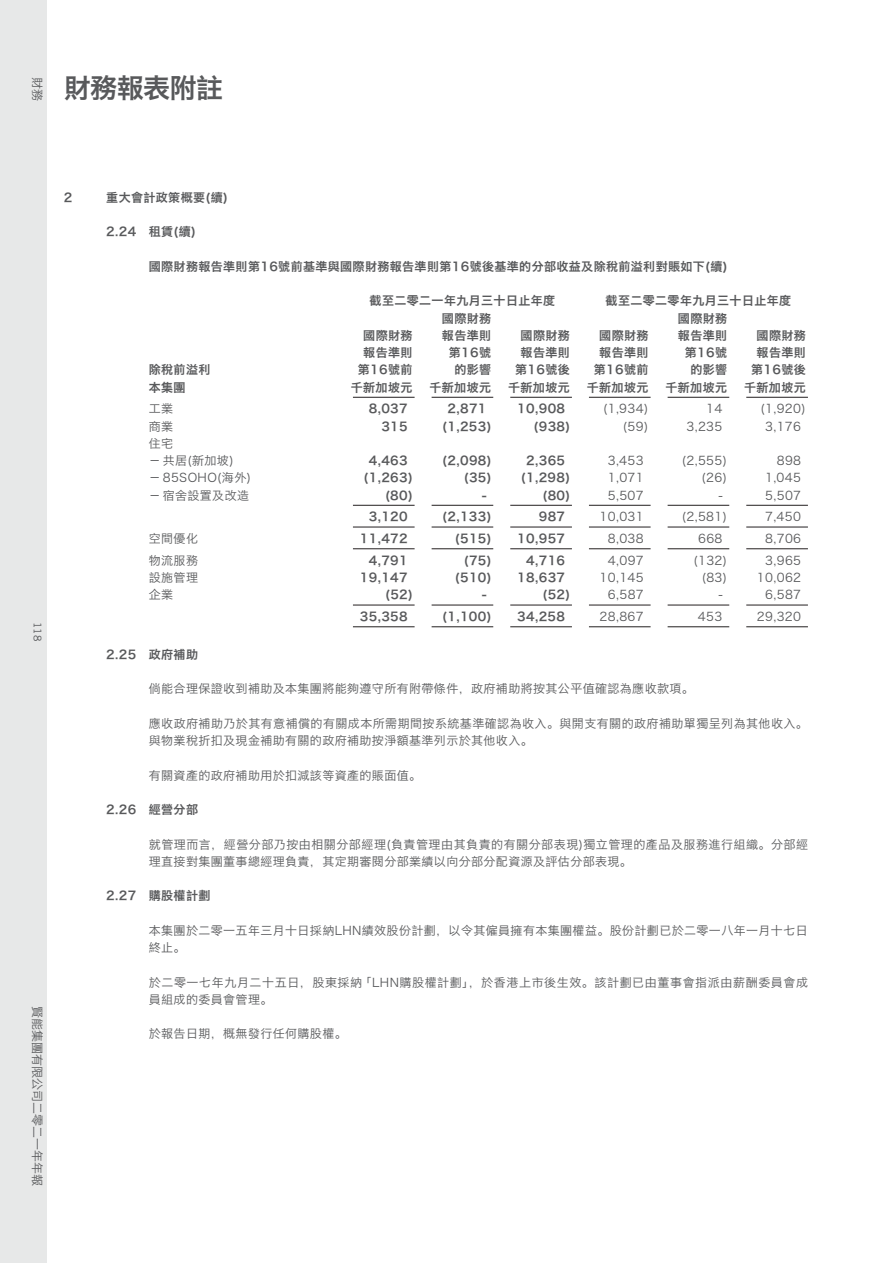
<style>
.page{position:relative;width:893px;height:1263px;background:#fff}
.page>*{position:absolute;margin:0;border:0;box-sizing:border-box;transform-origin:0 0}
.t1{font:27px "Hiragino Sans GB W6";letter-spacing:-.02em;color:#58595b}
.t2{font:12px/17.2px "Hiragino Sans GB W3";letter-spacing:.035em;color:#58595b}
.t3{font:12px/17.2px "Hiragino Sans GB W6";letter-spacing:.035em;color:#58595b;text-align:center}
.t4{font:12px "Hiragino Sans GB W3";color:#58595b}
.t5{font:10.5px "Trade Gothic LT";color:#58595b}
</style>
<div class="page">
<hr style="left:353px;top:397px;width:62px;height:1px;background:#231f20">
<hr style="left:432px;top:397px;width:61px;height:1px;background:#231f20">
<hr style="left:510px;top:397px;width:62px;height:1px;background:#231f20">
<hr style="left:589px;top:397px;width:62px;height:1px;background:#231f20">
<hr style="left:668px;top:397px;width:61px;height:1px;background:#231f20">
<hr style="left:746px;top:397px;width:62px;height:1px;background:#231f20">
<hr style="left:353px;top:505px;width:62px;height:1px;background:#231f20">
<hr style="left:432px;top:505px;width:61px;height:1px;background:#231f20">
<hr style="left:510px;top:505px;width:62px;height:1px;background:#231f20">
<hr style="left:589px;top:505px;width:62px;height:1px;background:#231f20">
<hr style="left:668px;top:505px;width:61px;height:1px;background:#231f20">
<hr style="left:746px;top:505px;width:62px;height:1px;background:#231f20">
<hr style="left:353px;top:527px;width:62px;height:1px;background:#231f20">
<hr style="left:432px;top:527px;width:61px;height:1px;background:#231f20">
<hr style="left:510px;top:527px;width:62px;height:1px;background:#231f20">
<hr style="left:589px;top:527px;width:62px;height:1px;background:#231f20">
<hr style="left:668px;top:527px;width:61px;height:1px;background:#231f20">
<hr style="left:746px;top:527px;width:62px;height:1px;background:#231f20">
<hr style="left:353px;top:548px;width:62px;height:1px;background:#231f20">
<hr style="left:432px;top:548px;width:61px;height:1px;background:#231f20">
<hr style="left:510px;top:548px;width:62px;height:1px;background:#231f20">
<hr style="left:589px;top:548px;width:62px;height:1px;background:#231f20">
<hr style="left:668px;top:548px;width:61px;height:1px;background:#231f20">
<hr style="left:746px;top:548px;width:62px;height:1px;background:#231f20">
<hr style="left:353px;top:605px;width:62px;height:1px;background:#231f20">
<hr style="left:432px;top:605px;width:61px;height:1px;background:#231f20">
<hr style="left:510px;top:605px;width:62px;height:1px;background:#231f20">
<hr style="left:589px;top:605px;width:62px;height:1px;background:#231f20">
<hr style="left:668px;top:605px;width:61px;height:1px;background:#231f20">
<hr style="left:746px;top:605px;width:62px;height:1px;background:#231f20">
<hr style="left:353px;top:626px;width:62px;height:1px;background:#231f20">
<hr style="left:432px;top:626px;width:61px;height:1px;background:#231f20">
<hr style="left:510px;top:626px;width:62px;height:1px;background:#231f20">
<hr style="left:589px;top:626px;width:62px;height:1px;background:#231f20">
<hr style="left:668px;top:626px;width:61px;height:1px;background:#231f20">
<hr style="left:746px;top:626px;width:62px;height:1px;background:#231f20">
<div style="left:0;top:0;width:47px;height:1263px;background:#e7e8e8"></div>
<p class="t2" style="left:46px;top:77px;width:25px;rotate:90deg">財務</p>
<h1 class="t1" style="left:64px;top:70px;width:161px">財務報表附註</h1>
<p class="t5" style="left:44px;top:622px;width:21px;rotate:90deg">118</p>
<p class="t4" style="left:45px;top:1006px;width:181px;rotate:90deg">賢能集團有限公司二零二一年年報</p>
<p class="t3" style="left:64px;top:188px;width:10px">2</p>
<p class="t3" style="left:106px;top:188px;width:123px">重大會計政策概要(續)</p>
<p class="t3" style="left:106px;top:223px;width:91px">2.24 租賃(續)</p>
<p class="t3" style="left:149px;top:257px;width:580px">國際財務報告準則第16號前基準與國際財務報告準則第16號後基準的分部收益及除稅前溢利對賬如下(續)</p>
<p class="t3" style="left:370px;top:292px;width:187px">截至二零二一年九月三十日止年度</p>
<p class="t3" style="left:606px;top:292px;width:187px">截至二零二零年九月三十日止年度</p>
<p class="t3" style="left:149px;top:361px;width:63px">除稅前溢利</p>
<p class="t3" style="left:358px;top:326px;width:56px">國際財務報告準則第16號前</p>
<p class="t3" style="left:442px;top:309px;width:51px;text-align:right">國際財務報告準則第16號的影響</p>
<p class="t3" style="left:515px;top:326px;width:56px">國際財務報告準則第16號後</p>
<p class="t3" style="left:594px;top:326px;width:56px">國際財務報告準則第16號前</p>
<p class="t3" style="left:678px;top:309px;width:51px;text-align:right">國際財務報告準則第16號的影響</p>
<p class="t3" style="left:751px;top:326px;width:56px">國際財務報告準則第16號後</p>
<p class="t3" style="left:149px;top:378px;width:38px">本集團</p>
<p class="t3" style="left:351px;top:378px;width:63px">千新加坡元</p>
<p class="t3" style="left:429px;top:378px;width:63px">千新加坡元</p>
<p class="t3" style="left:508px;top:378px;width:63px">千新加坡元</p>
<p class="t3" style="left:587px;top:378px;width:63px">千新加坡元</p>
<p class="t3" style="left:665px;top:378px;width:63px">千新加坡元</p>
<p class="t3" style="left:744px;top:378px;width:63px">千新加坡元</p>
<p class="t2" style="left:149px;top:400px;width:26px">工業</p>
<p class="t3" style="left:369px;top:400px;width:40px">8,037</p>
<p class="t3" style="left:447px;top:400px;width:40px">2,871</p>
<p class="t3" style="left:517px;top:400px;width:49px">10,908</p>
<p class="t2" style="left:603px;top:400px;width:47px">(1,934)</p>
<p class="t2" style="left:706px;top:400px;width:18px">14</p>
<p class="t2" style="left:760px;top:400px;width:47px">(1,920)</p>
<p class="t2" style="left:149px;top:417px;width:26px">商業</p>
<p class="t3" style="left:381px;top:417px;width:28px">315</p>
<p class="t3" style="left:442px;top:417px;width:51px">(1,253)</p>
<p class="t3" style="left:533px;top:417px;width:38px">(938)</p>
<p class="t2" style="left:623px;top:417px;width:27px">(59)</p>
<p class="t2" style="left:686px;top:417px;width:37px">3,235</p>
<p class="t2" style="left:765px;top:417px;width:37px">3,176</p>
<p class="t2" style="left:149px;top:435px;width:86px">住宅<br>－共居(新加坡)</p>
<p class="t3" style="left:369px;top:452px;width:40px">4,463</p>
<p class="t3" style="left:442px;top:452px;width:51px">(2,098)</p>
<p class="t3" style="left:526px;top:452px;width:40px">2,365</p>
<p class="t2" style="left:608px;top:452px;width:38px">3,453</p>
<p class="t2" style="left:682px;top:452px;width:47px">(2,555)</p>
<p class="t2" style="left:777px;top:452px;width:26px">898</p>
<p class="t2" style="left:149px;top:469px;width:104px">－85SOHO(海外)</p>
<p class="t3" style="left:363px;top:469px;width:51px">(1,263)</p>
<p class="t3" style="left:464px;top:469px;width:30px">(35)</p>
<p class="t3" style="left:521px;top:469px;width:51px">(1,298)</p>
<p class="t2" style="left:608px;top:469px;width:37px">1,071</p>
<p class="t2" style="left:702px;top:469px;width:27px">(26)</p>
<p class="t2" style="left:765px;top:469px;width:38px">1,045</p>
<p class="t2" style="left:149px;top:486px;width:102px">－宿舍設置及改造</p>
<p class="t3" style="left:385px;top:486px;width:30px">(80)</p>
<p class="t3" style="left:482px;top:486px;width:6px">-</p>
<p class="t3" style="left:542px;top:486px;width:30px">(80)</p>
<p class="t2" style="left:608px;top:486px;width:37px">5,507</p>
<p class="t2" style="left:719px;top:486px;width:6px">-</p>
<p class="t2" style="left:765px;top:486px;width:37px">5,507</p>
<p class="t3" style="left:369px;top:508px;width:40px">3,120</p>
<p class="t3" style="left:442px;top:508px;width:51px">(2,133)</p>
<p class="t3" style="left:539px;top:508px;width:28px">987</p>
<p class="t2" style="left:599px;top:508px;width:46px">10,031</p>
<p class="t2" style="left:682px;top:508px;width:47px">(2,581)</p>
<p class="t2" style="left:765px;top:508px;width:38px">7,450</p>
<p class="t2" style="left:149px;top:530px;width:51px">空間優化</p>
<p class="t3" style="left:360px;top:530px;width:49px">11,472</p>
<p class="t3" style="left:455px;top:530px;width:38px">(515)</p>
<p class="t3" style="left:517px;top:530px;width:49px">10,957</p>
<p class="t2" style="left:608px;top:530px;width:37px">8,038</p>
<p class="t2" style="left:698px;top:530px;width:26px">668</p>
<p class="t2" style="left:765px;top:530px;width:37px">8,706</p>
<p class="t2" style="left:149px;top:552px;width:51px">物流服務</p>
<p class="t3" style="left:369px;top:551px;width:40px">4,791</p>
<p class="t3" style="left:464px;top:551px;width:30px">(75)</p>
<p class="t3" style="left:526px;top:551px;width:40px">4,716</p>
<p class="t2" style="left:608px;top:552px;width:38px">4,097</p>
<p class="t2" style="left:693px;top:552px;width:35px">(132)</p>
<p class="t2" style="left:765px;top:552px;width:37px">3,965</p>
<p class="t2" style="left:149px;top:569px;width:51px">設施管理</p>
<p class="t3" style="left:360px;top:569px;width:49px">19,147</p>
<p class="t3" style="left:455px;top:569px;width:38px">(510)</p>
<p class="t3" style="left:517px;top:569px;width:49px">18,637</p>
<p class="t2" style="left:599px;top:569px;width:46px">10,145</p>
<p class="t2" style="left:702px;top:569px;width:27px">(83)</p>
<p class="t2" style="left:757px;top:569px;width:46px">10,062</p>
<p class="t2" style="left:149px;top:586px;width:26px">企業</p>
<p class="t3" style="left:385px;top:586px;width:30px">(52)</p>
<p class="t3" style="left:482px;top:586px;width:6px">-</p>
<p class="t3" style="left:542px;top:586px;width:30px">(52)</p>
<p class="t2" style="left:608px;top:586px;width:37px">6,587</p>
<p class="t2" style="left:719px;top:586px;width:6px">-</p>
<p class="t2" style="left:765px;top:586px;width:37px">6,587</p>
<p class="t3" style="left:360px;top:608px;width:49px">35,358</p>
<p class="t3" style="left:442px;top:608px;width:51px">(1,100)</p>
<p class="t3" style="left:517px;top:608px;width:49px">34,258</p>
<p class="t2" style="left:599px;top:608px;width:46px">28,867</p>
<p class="t2" style="left:698px;top:608px;width:26px">453</p>
<p class="t2" style="left:757px;top:608px;width:46px">29,320</p>
<p class="t3" style="left:106px;top:645px;width:93px">2.25 政府補助</p>
<p class="t2" style="left:149px;top:680px;width:547px">倘能合理保證收到補助及本集團將能夠遵守所有附帶條件，政府補助將按其公平值確認為應收款項。</p>
<p class="t2" style="left:149px;top:714px;width:660px">應收政府補助乃於其有意補償的有關成本所需期間按系統基準確認為收入。與開支有關的政府補助單獨呈列為其他收入。與物業稅折扣及現金補助有關的政府補助按淨額基準列示於其他收入。</p>
<p class="t2" style="left:149px;top:766px;width:274px">有關資產的政府補助用於扣減該等資產的賬面值。</p>
<p class="t3" style="left:106px;top:800px;width:93px">2.26 經營分部</p>
<p class="t2" style="left:149px;top:835px;width:661px">就管理而言，經營分部乃按由相關分部經理(負責管理由其負責的有關分部表現)獨立管理的產品及服務進行組織。分部經理直接對集團董事總經理負責，其定期審閱分部業績以向分部分配資源及評估分部表現。</p>
<p class="t3" style="left:106px;top:887px;width:106px">2.27 購股權計劃</p>
<p class="t2" style="left:149px;top:921px;width:660px">本集團於二零一五年三月十日採納LHN績效股份計劃，以令其僱員擁有本集團權益。股份計劃已於二零一八年一月十七日終止。</p>
<p class="t2" style="left:149px;top:973px;width:661px">於二零一七年九月二十五日，股東採納「LHN購股權計劃」，於香港上市後生效。該計劃已由董事會指派由薪酬委員會成員組成的委員會管理。</p>
<p class="t2" style="left:149px;top:1025px;width:199px">於報告日期，概無發行任何購股權。</p>
</div>
